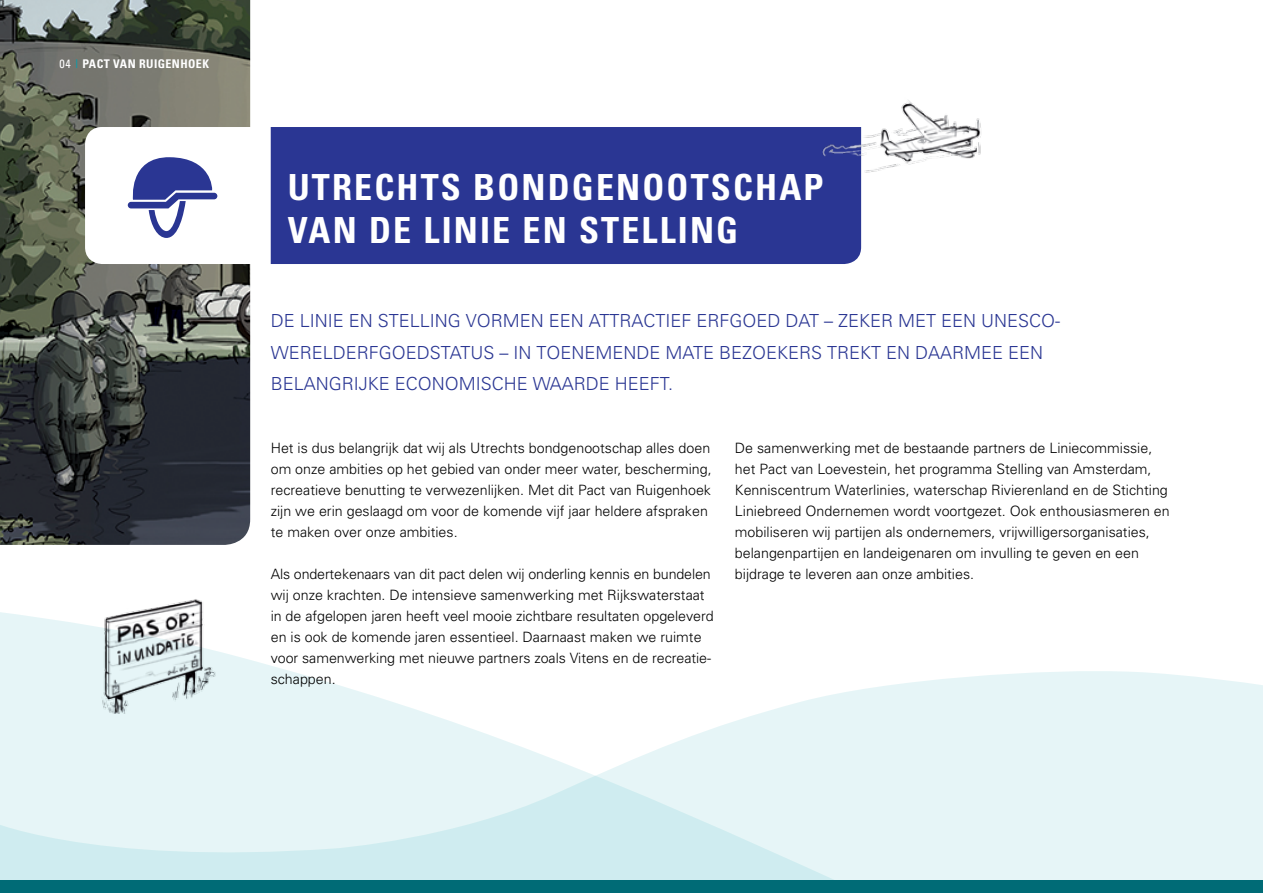
<style>
.page{position:relative;width:1263px;height:893px;background:#fff}
.page>*{position:absolute;margin:0;border:0;box-sizing:border-box;transform-origin:0 0}
.t1{font:700 condensed 36px "Univers";letter-spacing:.06em;color:#fff}
.t2{font:300 18px/31.5px "Univers";color:#2a3693}
.body{font:300 14.25px/21px "Univers";color:#000}
.t3{font:700 condensed 12px "Univers";letter-spacing:.035em;color:#fff}
.s1{font-weight:400}
.s2{font-weight:300;font-stretch:normal;color:#00a0b1}
</style>
<div class="page">
<svg style="left:0;top:612px;width:1263px;height:268px;fill:#e6f5f7"></svg>
<img style="left:0;top:0;width:250px;height:545px">
<div style="left:271px;top:127px;width:590px;height:137px;background:#2a3693"></div>
<svg style="left:85px;top:127px;width:165px;height:137px"></svg>
<div style="left:0;top:880px;width:1263px;height:13px;background:#006b76"></div>
<img style="left:99px;top:599px;width:120px;height:114px">
<img style="left:816px;top:100px;width:165px;height:77px">
<p class="t3" style="left:60px;top:57px;width:151px"><span class="s1">04</span> <span class="s2">I</span> PACT VAN RUIGENHOEK</p>
<p class="t1" style="left:288px;top:165px;width:537px">UTRECHTS BONDGENOOTSCHAP</p>
<p class="t1" style="left:288px;top:208px;width:452px">VAN DE LINIE EN STELLING</p>
<p class="t2" style="left:271px;top:304px;width:791px">DE LINIE EN STELLING VORMEN EEN ATTRACTIEF ERFGOED DAT – ZEKER MET EEN UNESCO-<br>WERELDERFGOEDSTATUS – IN TOENEMENDE MATE BEZOEKERS TREKT EN DAARMEE EEN</p>
<p class="t2" style="left:271px;top:367px;width:404px">BELANGRIJKE ECONOMISCHE WAARDE HEEFT.</p>
<p class="body" style="left:271px;top:437px;width:442px">Het is dus belangrijk dat wij als Utrechts bondgenootschap alles doen om onze ambities op het gebied van onder meer water, bescherming, recreatieve benutting te verwezenlijken. Met dit Pact van Ruigenhoek zijn we erin geslaagd om voor de komende vijf jaar heldere afspraken te maken over onze ambities.</p>
<p class="body" style="left:271px;top:563px;width:444px">Als ondertekenaars van dit pact delen wij onderling kennis en bundelen wij onze krachten. De intensieve samenwerking met Rijkswaterstaat in de afgelopen jaren heeft veel mooie zichtbare resultaten opgeleverd en is ook de komende jaren essentieel. Daarnaast maken we ruimte voor samenwerking met nieuwe partners zoals Vitens en de recreatie-</p>
<p class="body" style="left:271px;top:668px;width:66px">schappen.</p>
<p class="body" style="left:735px;top:437px;width:419px">De samenwerking met de bestaande partners de Liniecommissie,</p>
<p class="body" style="left:735px;top:458px;width:418px">het Pact van Loevestein, het programma Stelling van Amsterdam,</p>
<p class="body" style="left:735px;top:479px;width:436px">Kenniscentrum Waterlinies, waterschap Rivierenland en de Stichting Liniebreed Ondernemen wordt voortgezet. Ook enthousiasmeren en mobiliseren wij partijen als ondernemers, vrijwilligersorganisaties, belangenpartijen en landeigenaren om invulling te geven en een bijdrage te leveren aan onze ambities.</p>
</div>
